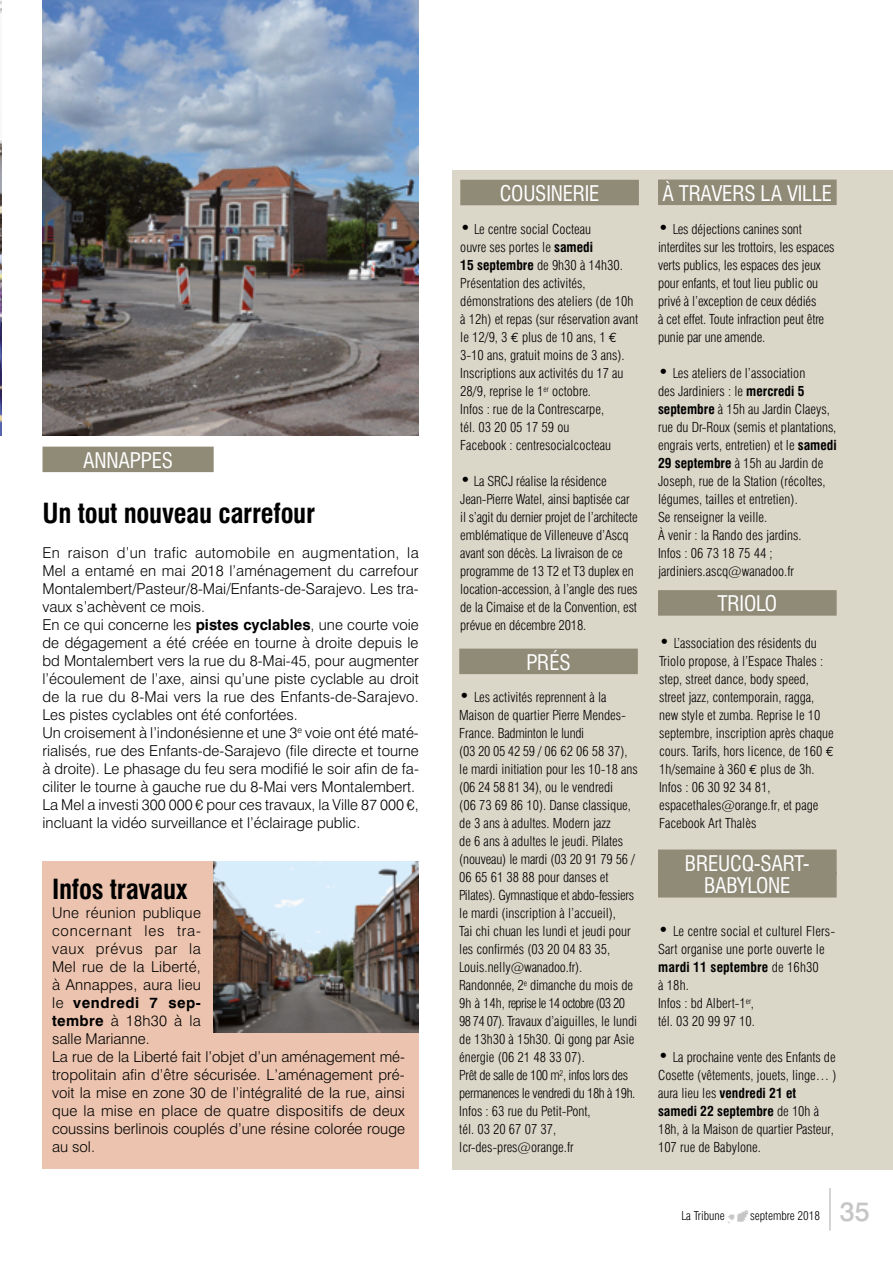
<style>
.page{position:relative;width:893px;height:1263px;background:#fff}
.page>*{position:absolute;margin:0;border:0;box-sizing:border-box;transform-origin:0 0}
.t1{font:700 condensed 27px "Swiss 721 BT";letter-spacing:-.01em;color:#000}
.t2{font:500 27px "Swiss 721 BT";color:#c6c6c6}
.t3{font:condensed 21px/22.5px "Swiss 721 BT";letter-spacing:-.01em;color:#fff}
.t4{font:300 15px/18px "Swiss 721 BT";color:#000}
.t5{font:300 condensed 13.5px/18px "Swiss 721 BT";color:#000}
.t6{font:300 condensed 12px "Swiss 721 BT";color:#000}
.s1{font-weight:700}
.s2{font-size:18px}
.s3{font-family:"Euro Mono";font-weight:400;font-stretch:normal}
</style>
<div class="page">
<img style="left:728px;top:1210px;width:20px;height:14px">
<hr style="left:829px;top:1188px;width:2px;height:42px;background:#c6c6c6">
<div style="left:43px;top:447px;width:171px;height:25px;background:#908b77"></div>
<img style="left:43px;top:0;width:376px;height:435px">
<div style="left:453px;top:170px;width:440px;height:999px;background:#dad6c8"></div>
<div style="left:460px;top:180px;width:179px;height:25px;background:#908b77"></div>
<div style="left:658px;top:849px;width:179px;height:26px;background:#908b77"></div>
<div style="left:658px;top:872px;width:179px;height:25px;background:#908b77"></div>
<div style="left:658px;top:180px;width:179px;height:25px;background:#908b77"></div>
<div style="left:658px;top:590px;width:179px;height:26px;background:#908b77"></div>
<div style="left:459px;top:649px;width:179px;height:25px;background:#908b77"></div>
<img style="left:0;top:0;width:1px;height:435px">
<div style="left:43px;top:861px;width:376px;height:308px;background:#ebc3ae"></div>
<img style="left:214px;top:861px;width:205px;height:171px">
<h2 class="t3" style="left:83px;top:449px;width:91px">ANNAPPES</h2>
<h1 class="t1" style="left:43px;top:497px;width:274px">Un tout nouveau carrefour</h1>
<p class="t4" style="left:43px;top:544px;width:378px">En raison d’un trafic automobile en augmentation, la Mel a entamé en mai 2018 l’aménagement du carrefour Montalembert/Pasteur/8-Mai/Enfants-de-Sarajevo. Les tra&shy;vaux s’achèvent ce mois.<br>En ce qui concerne les <span class="s1">pistes cyclables</span>, une courte voie de dégagement a été créée en tourne à droite depuis le bd Montalembert vers la rue du 8-Mai-45, pour augmenter l’écoulement de l’axe, ainsi qu’une piste cyclable au droit de la rue du 8-Mai vers la rue des Enfants-de-Sarajevo.<br>Les pistes cyclables ont été confortées.<br>Un croisement à l’indonésienne et une 3<sup>e</sup> voie ont été maté&shy;rialisés, rue des Enfants-de-Sarajevo (file directe et tourne à droite). Le phasage du feu sera modifié le soir afin de fa&shy;ciliter le tourne à gauche rue du 8-Mai vers Montalembert.<br>La Mel a investi 300 000 € pour ces travaux, la Ville 87 000 €, incluant la vidéo surveillance et l’éclairage public.</p>
<h1 class="t1" style="left:52px;top:873px;width:137px">Infos travaux</h1>
<p class="t4" style="left:52px;top:904px;width:354px">Une réunion publique<br>concernant les tra-<br>vaux prévus par la<br>Mel rue de la Liberté,<br>à Annappes, aura lieu<br>le <span class="s1">vendredi 7 sep-<br>tembre</span> à 18h30 à la<br>salle Marianne.<br>La rue de la Liberté fait l’objet d’un aménagement mé&shy;tropolitain afin d’être sécurisée. L’aménagement pré&shy;voit la mise en zone 30 de l’intégralité de la rue, ainsi que la mise en place de quatre dispositifs de deux coussins berlinois couplés d’une résine colorée rouge au sol.</p>
<h2 class="t3" style="left:500px;top:182px;width:101px">COUSINERIE</h2>
<p class="t5" style="left:460px;top:220px;width:179px"><span class="s2">•</span> Le centre social Cocteau<br>ouvre ses portes le <span class="s1">samedi<br>15 septembre</span> de 9h30 à 14h30.<br>Présentation des activités, démonstrations des ateliers (de 10h à 12h) et repas (sur réservation avant le 12/9, 3 <span class="s3">€</span> plus de 10 ans, 1 <span class="s3">€<br></span>3-10 ans, gratuit moins de 3 ans).<br>Inscriptions aux activités du 17 au<br>28/9, reprise le 1<sup>er</sup> octobre.<br>Infos : rue de la Contrescarpe,<br>tél. 03 20 05 17 59 ou<br>Facebook : centresocialcocteau</p>
<p class="t5" style="left:460px;top:472px;width:179px"><span class="s2">•</span> La SRCJ réalise la résidence Jean-Pierre Watel, ainsi baptisée car il s’agit du dernier projet de l’architecte emblématique de Villeneuve d’Ascq avant son décès. La livraison de ce programme de 13 T2 et T3 duplex en location-accession, à l’angle des rues de la Cimaise et de la Convention, est prévue en décembre 2018.</p>
<h2 class="t3" style="left:526px;top:651px;width:46px">PRÉS</h2>
<p class="t5" style="left:459px;top:688px;width:180px"><span class="s2">•</span> Les activités reprennent à la<br>Maison de quartier Pierre Mendes-<br>France. Badminton le lundi<br>(03 20 05 42 59 / 06 62 06 58 37), le mardi initiation pour les 10-18 ans (06 24 58 81 34), ou le vendredi<br>(06 73 69 86 10). Danse classique, de 3 ans à adultes. Modern jazz<br>de 6 ans à adultes le jeudi. Pilates (nouveau) le mardi (03 20 91 79 56 /<br>06 65 61 38 88 pour danses et<br>Pilates). Gymnastique et abdo-fessiers le mardi (inscription à l’accueil),<br>Tai chi chuan les lundi et jeudi pour les confirmés (03 20 04 83 35,<br>Louis.nelly@wanadoo.fr).<br>Randonnée, 2<sup>e</sup> dimanche du mois de<br>9h à 14h, reprise le 14 octobre (03 20<br>98 74 07). Travaux d’aiguilles, le lundi de 13h30 à 15h30. Qi gong par Asie énergie (06 21 48 33 07).<br>Prêt de salle de 100 m<sup>2</sup>, infos lors des permanences le vendredi du 18h à 19h.<br>Infos : 63 rue du Petit-Pont,<br>tél. 03 20 67 07 37, lcr-des-pres@orange.fr</p>
<h2 class="t3" style="left:662px;top:182px;width:72px">À TRAVERS</h2>
<h2 class="t3" style="left:760px;top:182px;width:71px">LA VILLE</h2>
<p class="t5" style="left:658px;top:220px;width:178px"><span class="s2">•</span> Les déjections canines sont interdites sur les trottoirs, les espaces verts publics, les espaces des jeux pour enfants, et tout lieu public ou privé à l’exception de ceux dédiés<br>à cet effet. Toute infraction peut être punie par une amende.</p>
<p class="t5" style="left:658px;top:364px;width:180px"><span class="s2">•</span> Les ateliers de l’association<br>des Jardiniers : le <span class="s1">mercredi 5 septembre</span> à 15h au Jardin Claeys, rue du Dr-Roux (semis et plantations, engrais verts, entretien) et le <span class="s1">samedi<br>29 septembre</span> à 15h au Jardin de<br>Joseph, rue de la Station (récoltes, légumes, tailles et entretien).<br>Se renseigner la veille.<br>À venir : la Rando des jardins.<br>Infos : 06 73 18 75 44 ; jardiniers.ascq@wanadoo.fr</p>
<h2 class="t3" style="left:718px;top:592px;width:61px">TRIOLO</h2>
<p class="t5" style="left:659px;top:634px;width:176px"><span class="s2">•</span> L’association des résidents du<br>Triolo propose, à l’Espace Thales : step, street dance, body speed, street jazz, contemporain, ragga, new style et zumba. Reprise le 10 septembre, inscription après chaque cours. Tarifs, hors licence, de 160 <span class="s3">€<br></span>1h/semaine à 360 <span class="s3">€</span> plus de 3h.<br>Infos : 06 30 92 34 81, espacethales@orange.fr, et page<br>Facebook Art Thalès</p>
<h2 class="t3" style="left:704px;top:852px;width:107px;text-indent:-19px">BREUCQ-SART-<br>BABYLONE</h2>
<p class="t5" style="left:658px;top:922px;width:179px"><span class="s2">•</span> Le centre social et culturel Flers-<br>Sart organise une porte ouverte le <span class="s1">mardi 11 septembre</span> de 16h30<br>à 18h.<br>Infos : bd Albert-1<sup>er</sup>,<br>tél. 03 20 99 97 10.</p>
<p class="t5" style="left:658px;top:1048px;width:180px"><span class="s2">•</span> La prochaine vente des Enfants de<br>Cosette (vêtements, jouets, linge… ) aura lieu les <span class="s1">vendredi 21 et samedi 22 septembre</span> de 10h à<br>18h, à la Maison de quartier Pasteur,<br>107 rue de Babylone.</p>
<p class="t6" style="left:681px;top:1208px;width:45px">La Tribune</p>
<p class="t6" style="left:750px;top:1208px;width:71px">septembre 2018</p>
<h1 class="t2" style="left:840px;top:1195px;width:32px">35</h1>
</div>
